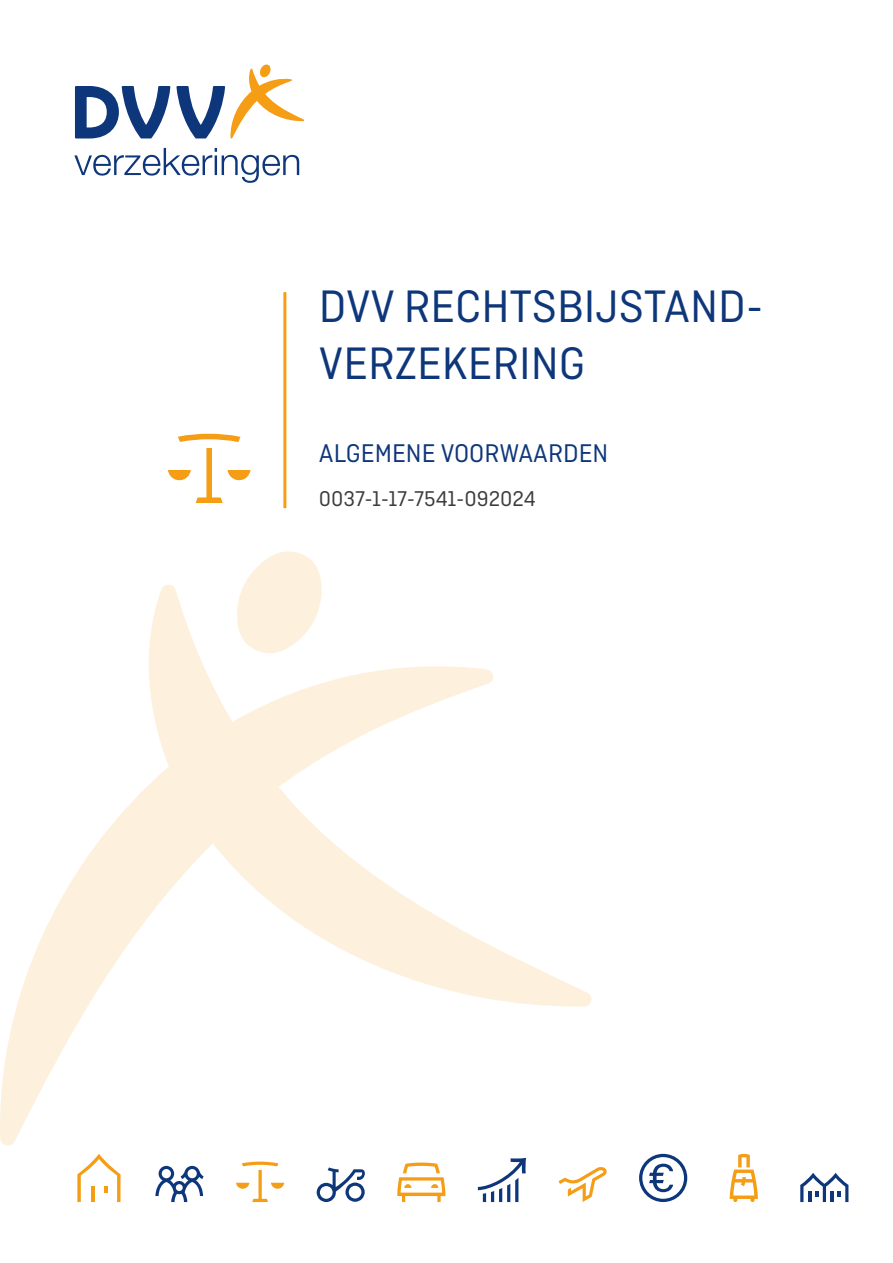
<style>
.page{position:relative;width:893px;height:1263px;background:#fff}
.page>*{position:absolute;margin:0;border:0;box-sizing:border-box;transform-origin:0 0}
.t1{font:48px/57.6px "Ciutadella";color:#0e377b}
.t2{font:27px "Ciutadella";color:#0e377b}
.t3{font:22.5px "Ciutadella";color:#3c3c3b}
</style>
<div class="page">
<svg style="left:244px;top:551px;width:78px;height:34px"></svg>
<svg style="left:0;top:585px;width:592px;height:561px"></svg>
<svg style="left:155px;top:1166px;width:49px;height:36px"></svg>
<svg style="left:77px;top:1154px;width:43px;height:48px"></svg>
<svg style="left:236px;top:1161px;width:48px;height:41px"></svg>
<svg style="left:317px;top:1167px;width:48px;height:35px"></svg>
<svg style="left:397px;top:1162px;width:48px;height:40px"></svg>
<svg style="left:478px;top:1158px;width:48px;height:44px"></svg>
<svg style="left:639px;top:1154px;width:48px;height:48px"></svg>
<svg style="left:730px;top:1154px;width:28px;height:48px"></svg>
<svg style="left:800px;top:1173px;width:48px;height:29px"></svg>
<svg style="left:558px;top:1167px;width:49px;height:35px"></svg>
<svg style="left:75px;top:86px;width:95px;height:52px"></svg>
<svg style="left:176px;top:65px;width:128px;height:74px"></svg>
<svg style="left:74px;top:148px;width:225px;height:35px"></svg>
<hr style="left:283px;top:292px;width:3px;height:216px;background:#f59d15">
<svg style="left:178px;top:434px;width:62px;height:8px"></svg>
<svg style="left:168px;top:448px;width:82px;height:55px"></svg>
<p class="t1" style="left:319px;top:277px;width:446px">DVV RECHTSBIJSTAND-<br>VERZEKERING</p>
<p class="t2" style="left:319px;top:438px;width:291px">ALGEMENE VOORWAARDEN</p>
<p class="t3" style="left:319px;top:486px;width:218px">0037-1-17-7541-092024</p>
</div>
